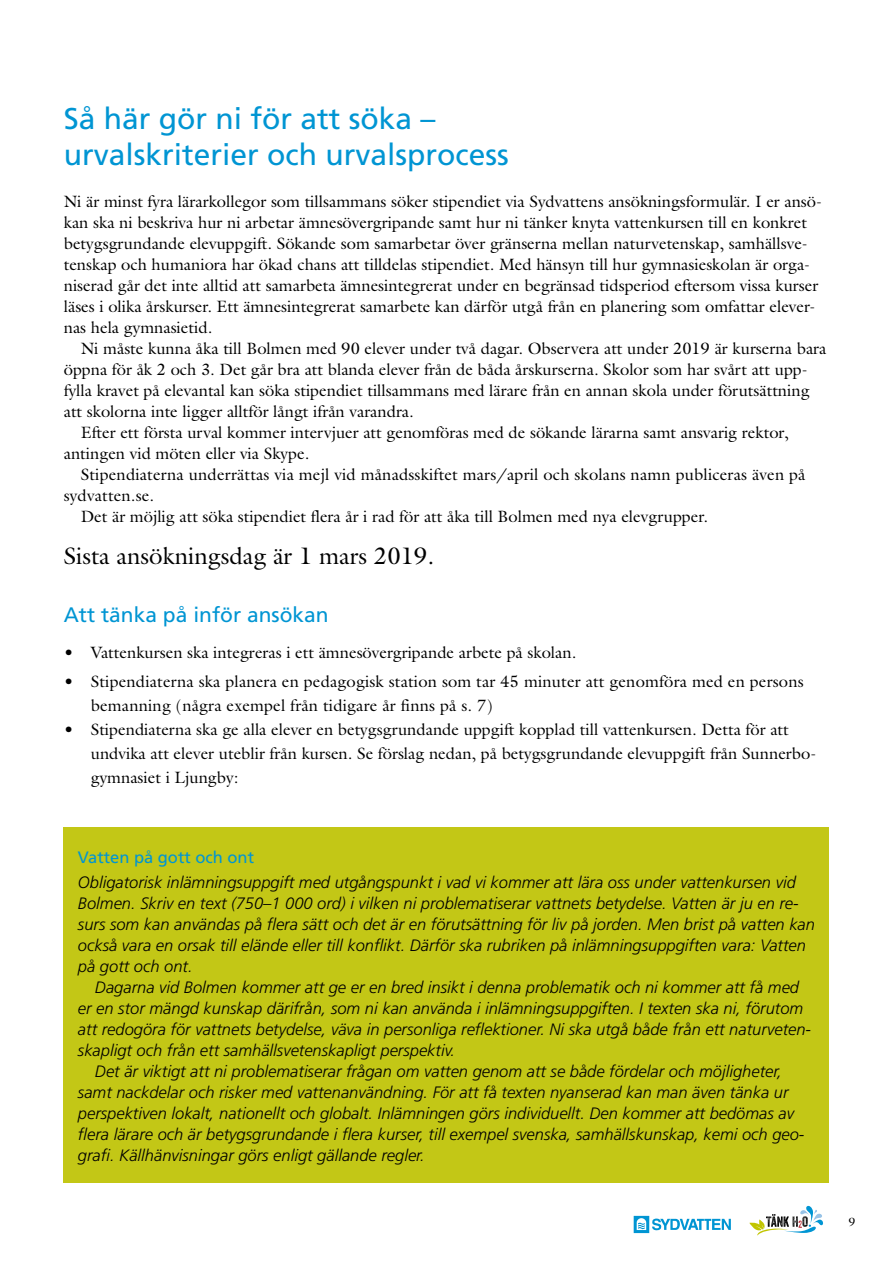
<style>
.page{position:relative;width:893px;height:1263px;background:#fff}
.page>*{position:absolute;margin:0;border:0;box-sizing:border-box;transform-origin:0 0}
.t1{font:30px/36px "Frutiger LT Std";color:#0095d3}
.t2{font:24px "Galliard";color:#000}
.t3{font:21px "Frutiger LT Std";color:#0095d3}
.t4{font:16.5px/21px "Galliard";color:#000}
.t5{font:italic 300 16.5px/21px "Frutiger LT Std";color:#000}
.t6{font:16.5px "Frutiger LT Std";color:#0095d3}
.t7{font:12px "Galliard";color:#000}
</style>
<div class="page">
<svg style="left:749px;top:1205px;width:74px;height:31px"></svg>
<svg style="left:634px;top:1216px;width:15px;height:17px"></svg>
<svg style="left:652px;top:1218px;width:79px;height:12px"></svg>
<svg style="left:637px;top:1218px;width:9px;height:12px"></svg>
<div style="left:64px;top:827px;width:765px;height:355px;background:#c3c716"></div>
<h1 class="t1" style="left:64px;top:101px;width:447px">Så här gör ni för att söka – urvalskriterier och urvalsprocess</h1>
<p class="t4" style="left:64px;top:191px;width:760px">Ni är minst fyra lärarkollegor som tillsammans söker stipendiet via Sydvattens ansökningsformulär. I er ansö&shy;kan ska ni beskriva hur ni arbetar ämnesövergripande samt hur ni tänker knyta vattenkursen till en konkret betygsgrundande elevuppgift. Sökande som samarbetar över gränserna mellan naturvetenskap, samhällsve&shy;tenskap och humaniora har ökad chans att tilldelas stipendiet. Med hänsyn till hur gymnasieskolan är orga&shy;niserad går det inte alltid att samarbeta ämnesintegrerat under en begränsad tidsperiod eftersom vissa kurser läses i olika årskurser. Ett ämnesintegrerat samarbete kan därför utgå från en planering som omfattar elever&shy;nas hela gymnasietid.</p>
<p class="t4" style="left:81px;top:338px;width:747px">Ni måste kunna åka till Bolmen med 90 elever under två dagar. Observera att under 2019 är kurserna bara</p>
<p class="t4" style="left:64px;top:359px;width:745px">öppna för åk 2 och 3. Det går bra att blanda elever från de båda årskurserna. Skolor som har svårt att upp-</p>
<p class="t4" style="left:64px;top:380px;width:747px">fylla kravet på elevantal kan söka stipendiet tillsammans med lärare från en annan skola under förutsättning</p>
<p class="t4" style="left:64px;top:401px;width:352px">att skolorna inte ligger alltför långt ifrån varandra.</p>
<p class="t4" style="left:81px;top:422px;width:709px">Efter ett första urval kommer intervjuer att genomföras med de sökande lärarna samt ansvarig rektor,</p>
<p class="t4" style="left:64px;top:443px;width:247px">antingen vid möten eller via Skype.</p>
<p class="t4" style="left:81px;top:464px;width:726px">Stipendiaterna underrättas via mejl vid månadsskiftet mars/april och skolans namn publiceras även på</p>
<p class="t4" style="left:64px;top:485px;width:92px">sydvatten.se.</p>
<p class="t4" style="left:81px;top:506px;width:629px">Det är möjlig att söka stipendiet flera år i rad för att åka till Bolmen med nya elevgrupper.</p>
<h2 class="t2" style="left:64px;top:541px;width:372px">Sista ansökningsdag är 1 mars 2019.</h2>
<p class="t3" style="left:64px;top:602px;width:266px">Att tänka på inför ansökan</p>
<p class="t4" style="left:64px;top:642px;width:514px">• Vattenkursen ska integreras i ett ämnesövergripande arbete på skolan.</p>
<p class="t4" style="left:91px;top:669px;width:714px;line-height:24px;text-indent:-27px">• Stipendiaterna ska planera en pedagogisk station som tar 45 minuter att genomföra med en persons bemanning (några exempel från tidigare år finns på s. 7)</p>
<p class="t4" style="left:91px;top:717px;width:727px;line-height:24px;text-indent:-27px">• Stipendiaterna ska ge alla elever en betygsgrundande uppgift kopplad till vattenkursen. Detta för att undvika att elever uteblir från kursen. Se förslag nedan, på betygsgrundande elevuppgift från Sunnerbo&shy;gymnasiet i Ljungby:</p>
<p class="t6" style="left:78px;top:847px;width:178px">Vatten på gott och ont</p>
<p class="t5" style="left:78px;top:872px;width:738px">Obligatorisk inlämningsuppgift med utgångspunkt i vad vi kommer att lära oss under vattenkursen vid Bolmen. Skriv en text (750–1 000 ord) i vilken ni problematiserar vattnets betydelse. Vatten är ju en re&shy;surs som kan användas på flera sätt och det är en förutsättning för liv på jorden. Men brist på vatten kan också vara en orsak till elände eller till konflikt. Därför ska rubriken på inlämningsuppgiften vara: Vatten på gott och ont.</p>
<p class="t5" style="left:95px;top:977px;width:706px">Dagarna vid Bolmen kommer att ge er en bred insikt i denna problematik och ni kommer att få med</p>
<p class="t5" style="left:78px;top:998px;width:727px">er en stor mängd kunskap därifrån, som ni kan använda i inlämningsuppgiften. I texten ska ni, förutom</p>
<p class="t5" style="left:78px;top:1019px;width:735px">att redogöra för vattnets betydelse, väva in personliga reflektioner. Ni ska utgå både från ett naturveten-</p>
<p class="t5" style="left:78px;top:1040px;width:379px">skapligt och från ett samhällsvetenskapligt perspektiv.</p>
<p class="t5" style="left:95px;top:1061px;width:688px">Det är viktigt att ni problematiserar frågan om vatten genom att se både fördelar och möjligheter,</p>
<p class="t5" style="left:78px;top:1082px;width:712px">samt nackdelar och risker med vattenanvändning. För att få texten nyanserad kan man även tänka ur</p>
<p class="t5" style="left:78px;top:1103px;width:718px">perspektiven lokalt, nationellt och globalt. Inlämningen görs individuellt. Den kommer att bedömas av</p>
<p class="t5" style="left:78px;top:1124px;width:728px">flera lärare och är betygsgrundande i flera kurser, till exempel svenska, samhällskunskap, kemi och geo-</p>
<p class="t5" style="left:78px;top:1145px;width:348px">grafi. Källhänvisningar görs enligt gällande regler.</p>
<p class="t7" style="left:849px;top:1214px;width:8px">9</p>
</div>
